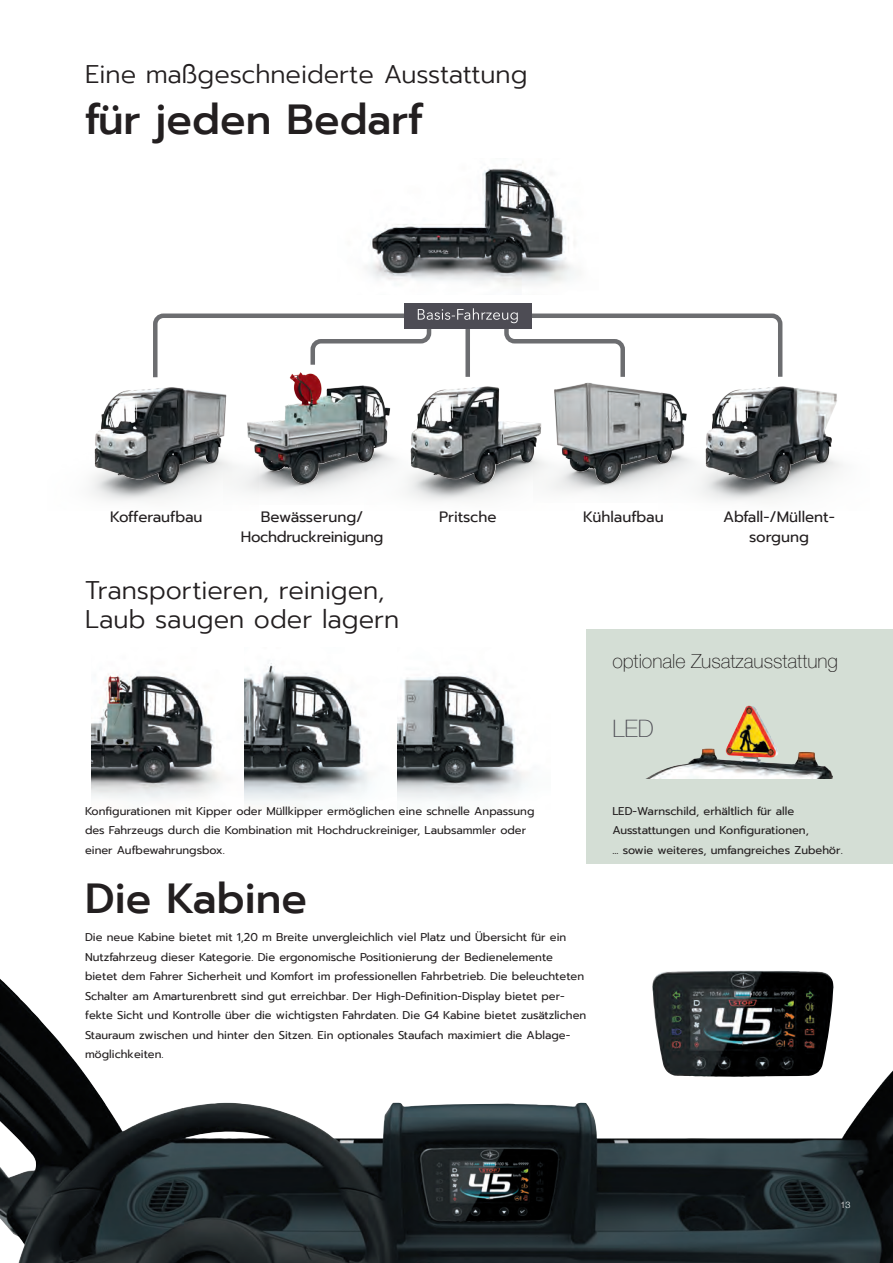
<style>
.page{position:relative;width:893px;height:1263px;background:#fff}
.page>*{position:absolute;margin:0;border:0;box-sizing:border-box;transform-origin:0 0}
.t1{font:500 42px "Prompt";color:#231f20}
.t2{font:300 25.5px/28.5px "Prompt";color:#231f20}
.t3{font:100 24px "Helvetica Neue";color:#4d4c54}
.t4{font:100 19.5px "Helvetica Neue";color:#231f20}
.t5{font:15px/19.5px "Prompt";color:#231f20;text-align:center}
.t6{font:15px/19.5px "Prompt";letter-spacing:-.02em;color:#231f20;text-align:center}
.t7{font:11.25px/19.5px "Prompt";color:#231f20}
.t8{font:300 9px "Helvetica Neue";color:#fff}
</style>
<div class="page">
<div style="left:587px;top:629px;width:306px;height:234px;background:#d4ded5"></div>
<img style="left:0;top:979px;width:893px;height:284px">
<div style="left:646px;top:964px;width:194px;height:119px;background:#fff"></div>
<img style="left:652px;top:970px;width:181px;height:107px">
<img style="left:91px;top:663px;width:435px;height:146px">
<img style="left:647px;top:705px;width:186px;height:73px">
<img style="left:366px;top:164px;width:208px;height:123px">
<img style="left:698px;top:386px;width:144px;height:115px">
<img style="left:558px;top:382px;width:137px;height:110px">
<img style="left:91px;top:387px;width:148px;height:114px">
<img style="left:239px;top:382px;width:152px;height:112px">
<img style="left:391px;top:386px;width:167px;height:115px">
<div style="left:404px;top:303px;width:127px;height:25px;background:#4d4c54"></div>
<svg style="left:153px;top:308px;width:630px;height:74px"></svg>
<h2 class="t2" style="left:85px;top:60px;width:444px">Eine maßgeschneiderte Ausstattung</h2>
<h1 class="t1" style="left:85px;top:89px;width:340px">für jeden Bedarf</h1>
<h3 class="t5" style="left:110px;top:507px;width:94px">Kofferaufbau</h3>
<h3 class="t6" style="left:241px;top:507px;width:144px">Bewässerung/<br>Hochdruckreinigung</h3>
<h3 class="t5" style="left:439px;top:507px;width:59px">Pritsche</h3>
<h3 class="t5" style="left:583px;top:507px;width:82px">Kühlaufbau</h3>
<h3 class="t5" style="left:723px;top:507px;width:113px">Abfall-/Müllent&shy;sorgung</h3>
<h2 class="t2" style="left:85px;top:576px;width:316px">Transportieren, reinigen,<br>Laub saugen oder lagern</h2>
<h3 class="t4" style="left:612px;top:647px;width:227px">optionale Zusatzausstattung</h3>
<h3 class="t3" style="left:612px;top:710px;width:43px">LED</h3>
<p class="t7" style="left:85px;top:801px;width:451px">Konfigurationen mit Kipper oder Müllkipper ermöglichen eine schnelle Anpassung des Fahrzeugs durch die Kombination mit Hochdruckreiniger, Laubsammler oder einer Aufbewahrungsbox.</p>
<h1 class="t1" style="left:85px;top:868px;width:223px">Die Kabine</h1>
<p class="t7" style="left:85px;top:928px;width:503px">Die neue Kabine bietet mit 1,20 m Breite unvergleichlich viel Platz und Übersicht für ein Nutzfahrzeug dieser Kategorie. Die ergonomische Positionierung der Bedienelemente bietet dem Fahrer Sicherheit und Komfort im professionellen Fahrbetrieb. Die beleuchteten Schalter am Amarturenbrett sind gut erreichbar. Der High-Definition-Display bietet per&shy;fekte Sicht und Kontrolle über die wichtigsten Fahrdaten. Die G4 Kabine bietet zusätzlichen Stauraum zwischen und hinter den Sitzen. Ein optionales Staufach maximiert die Ablage&shy;möglichkeiten.</p>
<p class="t7" style="left:612px;top:801px;width:232px">LED-Warnschild, erhältlich für alle<br>Ausstattungen und Konfigurationen,<br>... sowie weiteres, umfangreiches Zubehör.</p>
<p class="t8" style="left:840px;top:1197px;width:12px">13</p>
</div>
